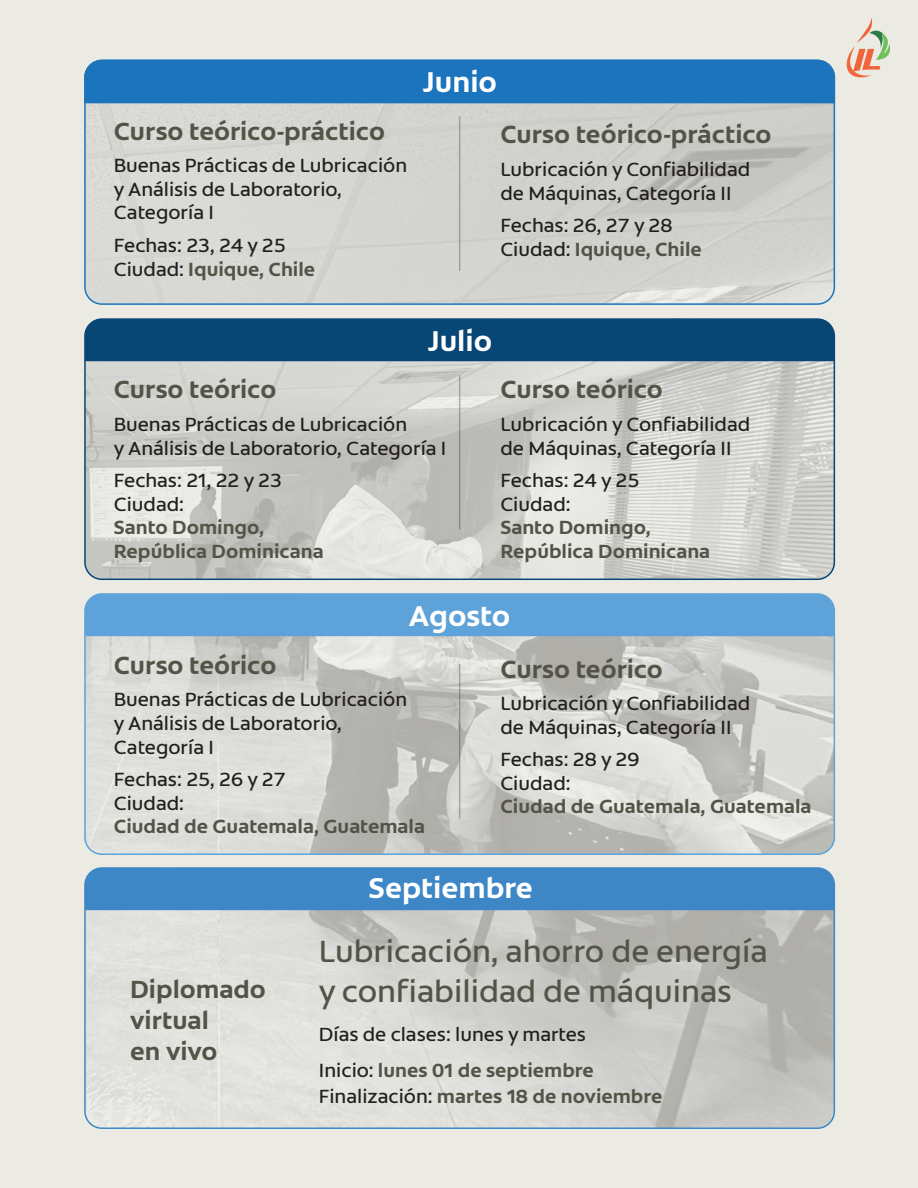
<style>
.page{position:relative;width:918px;height:1188px;background:#fff}
.page>*{position:absolute;margin:0;border:0;box-sizing:border-box;transform-origin:0 0}
.t1{font:31.5px/39.9px "Colgate Ready";color:#545347}
.t2{font:700 29.4px "Colgate Ready";color:#fff}
.t3{font:700 25.5px/30.6px "Colgate Ready";color:#545347}
.t4{font:19.65px/23.5px "Colgate Ready";color:#231f20}
.t5{font:700 19.65px/23.5px "Colgate Ready";color:#545347}
.s1{font-weight:700;color:#545347}
.s2{font-weight:400;color:#231f20}
</style>
<div class="page">
<div style="left:0;top:0;width:917px;height:1188px;background:#ebebe4"></div>
<img style="left:87px;top:910px;width:747px;height:216px">
<img style="left:87px;top:636px;width:747px;height:216px">
<img style="left:87px;top:361px;width:747px;height:218px">
<img style="left:87px;top:104px;width:747px;height:198px">
<svg style="left:84px;top:17px;width:806px;height:87px"></svg>
<hr style="left:459px;top:117px;width:1px;height:154px;background:#231f20">
<div style="left:84px;top:318px;width:751px;height:262px;border:2px solid #084676;border-radius:17px"></div>
<div style="left:85px;top:319px;width:749px;height:42px;background:#084676"></div>
<hr style="left:459px;top:375px;width:1px;height:155px;background:#231f20">
<hr style="left:459px;top:664px;width:1px;height:154px;background:#231f20">
<div style="left:84px;top:593px;width:751px;height:262px;border:2px solid #5da2d8;border-radius:17px"></div>
<div style="left:85px;top:594px;width:749px;height:42px;background:#5da2d8"></div>
<div style="left:84px;top:867px;width:751px;height:262px;border:2px solid #3d87c7;border-radius:17px"></div>
<div style="left:85px;top:868px;width:749px;height:42px;background:#3d87c7"></div>
<p class="t3" style="left:114px;top:114px;width:273px">Curso teórico-práctico</p>
<p class="t4" style="left:114px;top:152px;width:295px">Buenas Prácticas de Lubricación y Análisis de Laboratorio,<br>Categoría I</p>
<p class="t4" style="left:114px;top:232px;width:203px">Fechas: 23, 24 y 25<br>Ciudad: <span class="s1">Iquique, Chile</span></p>
<h2 class="t2" style="left:422px;top:59px;width:76px">Junio</h2>
<p class="t3" style="left:500px;top:118px;width:273px">Curso teórico-práctico</p>
<p class="t4" style="left:500px;top:156px;width:251px">Lubricación y Confiabilidad de Máquinas, Categoría II</p>
<p class="t4" style="left:500px;top:212px;width:203px">Fechas: 26, 27 y 28<br>Ciudad: <span class="s1">Iquique, Chile</span></p>
<h2 class="t2" style="left:427px;top:317px;width:67px">Julio</h2>
<p class="t3" style="left:114px;top:373px;width:164px">Curso teórico</p>
<p class="t4" style="left:114px;top:411px;width:334px">Buenas Prácticas de Lubricación<br>y Análisis de Laboratorio, Categoría I</p>
<p class="t4" style="left:114px;top:467px;width:170px">Fechas: 21, 22 y 23<br>Ciudad:</p>
<p class="t5" style="left:114px;top:514px;width:211px">Santo Domingo,<br>República Dominicana</p>
<p class="t3" style="left:500px;top:373px;width:164px">Curso teórico</p>
<p class="t4" style="left:500px;top:411px;width:251px">Lubricación y Confiabilidad de Máquinas, Categoría II</p>
<p class="t4" style="left:500px;top:467px;width:141px">Fechas: 24 y 25<br>Ciudad:</p>
<p class="t5" style="left:500px;top:514px;width:211px">Santo Domingo,<br>República Dominicana</p>
<h2 class="t2" style="left:409px;top:592px;width:103px">Agosto</h2>
<p class="t3" style="left:114px;top:648px;width:164px">Curso teórico</p>
<p class="t4" style="left:114px;top:687px;width:295px">Buenas Prácticas de Lubricación y Análisis de Laboratorio,<br>Categoría I</p>
<p class="t4" style="left:114px;top:766px;width:173px">Fechas: 25, 26 y 27<br>Ciudad:</p>
<p class="t5" style="left:114px;top:813px;width:313px">Ciudad de Guatemala, Guatemala</p>
<p class="t3" style="left:500px;top:652px;width:164px">Curso teórico</p>
<p class="t4" style="left:500px;top:690px;width:251px">Lubricación y Confiabilidad de Máquinas, Categoría II</p>
<p class="t4" style="left:500px;top:746px;width:141px">Fechas: 28 y 29<br>Ciudad:</p>
<p class="t5" style="left:500px;top:793px;width:313px">Ciudad de Guatemala, Guatemala</p>
<p class="t3" style="left:130px;top:973px;width:137px">Diplomado virtual<br>en vivo</p>
<h2 class="t2" style="left:369px;top:865px;width:166px">Septiembre</h2>
<h1 class="t1" style="left:319px;top:929px;width:450px">Lubricación, ahorro de energía y confiabilidad de máquinas</h1>
<p class="t4" style="left:319px;top:1015px;width:276px;line-height:35.5px">Días de clases: lunes y martes<br>Inicio: <span class="s1">lunes 01 de septiembre</span></p>
<p class="t5" style="left:319px;top:1083px;width:345px"><span class="s2">Finalización:</span> martes 18 de noviembre</p>
</div>
